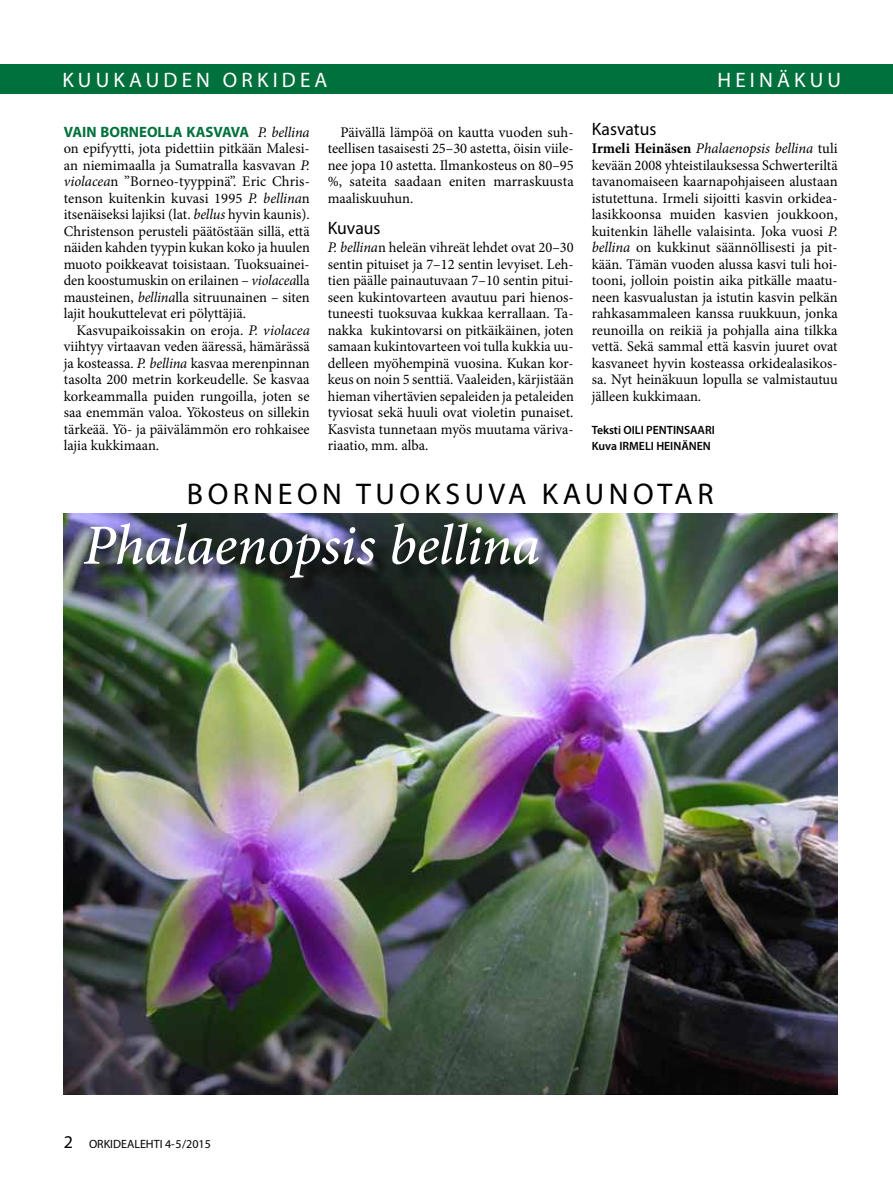
<style>
.page{position:relative;width:893px;height:1191px;background:#fff}
.page>*{position:absolute;margin:0;border:0;box-sizing:border-box;transform-origin:0 0}
.t1{font:italic 500 57px "Minion Pro";letter-spacing:-.005em;color:#fff}
.t2{font:30px "Myriad Pro";letter-spacing:.15em;color:#000}
.t3{font:21px "Myriad Pro";letter-spacing:.2em;color:#fff}
.t4{font:18px "Myriad Pro";color:#000}
.t5{font:700 15px "Myriad Pro";color:#00713c}
.t6{font:14.7px/16.5px "Minion Pro";color:#000;text-align:justify}
.t7{font:600 12px/16.5px "Myriad Pro";color:#000}
.t8{font:12px "Myriad Pro";color:#000}
.s1{font-family:"Minion Pro";font-weight:400;font-style:italic;font-size:14.7px;color:#000}
.s2{font-style:italic}
.s3{font-weight:700}
.s4{font-size:18px}
</style>
<div class="page">
<img style="left:64px;top:514px;width:774px;height:580px">
<div style="left:0;top:64px;width:893px;height:30px;background:#00713c"></div>
<div style="left:87px;top:526px;width:469px;height:70px;background:#000;opacity:.75"></div>
<h3 class="t3" style="left:62px;top:67px;width:267px">KUUKAUDEN ORKIDEA</h3>
<h3 class="t3" style="left:717px;top:67px;width:125px">HEINÄKUU</h3>
<p class="t5" style="left:64px;top:122px;width:247px">VAIN BORNEOLLA KASVAVA <span class="s1">P. bellina</span></p>
<p class="t6" style="left:64px;top:140px;width:248px">on epifyytti, jota pidettiin pitkään Malesi&shy;an niemimaalla ja Sumatralla kasvavan <span class="s2">P. violacea</span>n ”Borneo-tyyppinä”. Eric Chris&shy;tenson kuitenkin kuvasi 1995 <span class="s2">P. bellina</span>n itsenäiseksi lajiksi (lat. <span class="s2">bellus</span> hyvin kaunis).<br>Christenson perusteli päätöstään sillä, että näiden kahden tyypin kukan koko ja huulen muoto poikkeavat toisistaan. Tuoksuainei&shy;den koostumuskin on erilainen – <span class="s2">violacea</span>lla mausteinen, <span class="s2">bellina</span>lla sitruunainen – siten lajit houkuttelevat eri pölyttäjiä.</p>
<p class="t6" style="left:64px;top:322px;width:248px;text-indent:13px">Kasvupaikoissakin on eroja. <span class="s2">P. violacea </span>viihtyy virtaavan veden ääressä, hämärässä ja kosteassa. <span class="s2">P. bellina</span> kasvaa merenpinnan tasolta 200 metrin korkeudelle. Se kasvaa korkeammalla puiden rungoilla, joten se saa enemmän valoa. Yökosteus on sillekin tärkeää. Yö- ja päivälämmön ero rohkaisee lajia kukkimaan.</p>
<h2 class="t2" style="left:187px;top:475px;width:528px">BORNEON TUOKSUVA KAUNOTAR</h2>
<p class="t4" style="left:592px;top:118px;width:66px">Kasvatus</p>
<p class="t6" style="left:592px;top:140px;width:248px"><span class="s3">Irmeli Heinäsen</span> <span class="s2">Phalaenopsis bellina</span> tuli kevään 2008 yhteistilauksessa Schwerteriltä tavanomaiseen kaarnapohjaiseen alustaan istutettuna. Irmeli sijoitti kasvin orkidea&shy;lasikkoonsa muiden kasvien joukkoon, kuitenkin lähelle valaisinta. Joka vuosi <span class="s2">P. bellina</span> on kukkinut säännöllisesti ja pit&shy;kään. Tämän vuoden alussa kasvi tuli hoi&shy;tooni, jolloin poistin aika pitkälle maatu&shy;neen kasvualustan ja istutin kasvin pelkän rahkasammaleen kanssa ruukkuun, jonka reunoilla on reikiä ja pohjalla aina tilkka vettä. Sekä sammal että kasvin juuret ovat kasvaneet hyvin kosteassa orkidealasikos&shy;sa. Nyt heinäkuun lopulla se valmistautuu jälleen kukkimaan.</p>
<p class="t7" style="left:592px;top:421px;width:125px">Teksti OILI PENTINSAARI<br>Kuva IRMELI HEINÄNEN</p>
<p class="t6" style="left:328px;top:124px;width:247px;text-indent:13px">Päivällä lämpöä on kautta vuoden suh&shy;teellisen tasaisesti 25–30 astetta, öisin viile&shy;nee jopa 10 astetta. Ilmankosteus on 80–95 %, sateita saadaan eniten marraskuusta maaliskuuhun.</p>
<p class="t4" style="left:328px;top:217px;width:54px">Kuvaus</p>
<p class="t6" style="left:328px;top:239px;width:248px"><span class="s2">P. bellina</span>n heleän vihreät lehdet ovat 20–30 sentin pituiset ja 7–12 sentin levyiset. Leh&shy;tien päälle painautuvaan 7–10 sentin pitui&shy;seen kukintovarteen avautuu pari hienos&shy;tuneesti tuoksuvaa kukkaa kerrallaan. Ta&shy;nakka kukintovarsi on pitkäikäinen, joten samaan kukintovarteen voi tulla kukkia uu&shy;delleen myöhempinä vuosina. Kukan kor&shy;keus on noin 5 senttiä. Vaaleiden, kärjistään hieman vihertävien sepaleiden ja petaleiden tyviosat sekä huuli ovat violetin punaiset.<br>Kasvista tunnetaan myös muutama väriva&shy;riaatio, mm. alba.</p>
<h1 class="t1" style="left:83px;top:506px;width:458px">Phalaenopsis bellina</h1>
<p class="t8" style="left:64px;top:1136px;width:149px"><span class="s4">2</span> ORKIDEALEHTI 4-5/2015</p>
</div>
